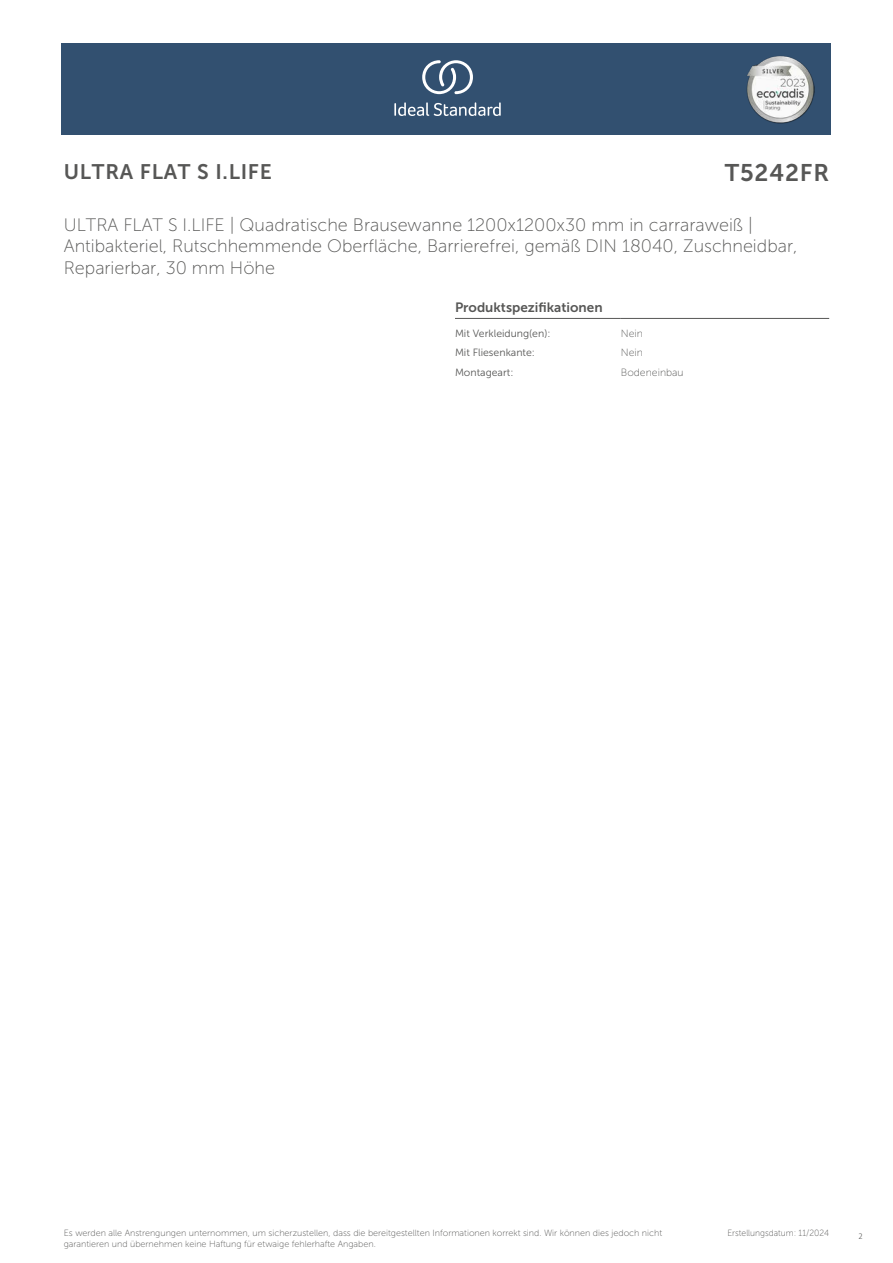
<style>
.page{position:relative;width:893px;height:1263px;background:#fff}
.page>*{position:absolute;margin:0;border:0;box-sizing:border-box;transform-origin:0 0}
.t1{font:24px "Museo Sans 700";letter-spacing:.035em;color:#575756}
.t2{font:21px "Museo Sans 700";letter-spacing:.035em;color:#575756}
.t3{font:18px/21.6px "Museo Sans 100";color:#575756}
.t4{font:13.5px "Museo Sans 700";color:#575756}
.t5{font:10.5px "Museo Sans 300";color:#575756}
.t6{font:10.5px "Museo Sans 100";color:#575756}
.t7{font:9px/10.8px "Museo Sans 100";color:#575756}
.t8{font:9px "Museo Sans 100";color:#575756;scale:.95 1}
.t9{font:300 9px "Calibri";color:#575756;scale:.95 1}
</style>
<div class="page">
<div style="left:62px;top:43px;width:769px;height:91px;background:#325070"></div>
<hr style="left:455px;top:318px;width:166px;height:1px;background:#575756">
<hr style="left:621px;top:318px;width:208px;height:1px;background:#575756">
<svg style="left:394px;top:102px;width:107px;height:14px"></svg>
<svg style="left:422px;top:60px;width:51px;height:34px"></svg>
<img style="left:746px;top:56px;width:68px;height:67px">
<h2 class="t2" style="left:64px;top:160px;width:210px">ULTRA FLAT S I.LIFE</h2>
<h1 class="t1" style="left:725px;top:160px;width:106px">T5242FR</h1>
<h3 class="t3" style="left:64px;top:214px;width:735px">ULTRA FLAT S I.LIFE | Quadratische Brausewanne 1200x1200x30 mm in carraraweiß |<br>Antibakteriel, Rutschhemmende Oberfläche, Barrierefrei, gemäß DIN 18040, Zuschneidbar,<br>Reparierbar, 30 mm Höhe</h3>
<h3 class="t4" style="left:455px;top:300px;width:149px">Produktspezifikationen</h3>
<p class="t5" style="left:455px;top:328px;width:97px">Mit Verkleidung(en):</p>
<p class="t6" style="left:621px;top:328px;width:24px">Nein</p>
<p class="t5" style="left:455px;top:347px;width:81px">Mit Fliesenkante:</p>
<p class="t6" style="left:621px;top:347px;width:24px">Nein</p>
<p class="t5" style="left:455px;top:367px;width:60px">Montageart:</p>
<p class="t6" style="left:621px;top:367px;width:64px">Bodeneinbau</p>
<p class="t7" style="left:64px;top:1227px;width:600px">Es werden alle Anstrengungen unternommen, um sicherzustellen, dass die bereitgestellten Informationen korrekt sind. Wir können dies jedoch nicht garantieren und übernehmen keine Haftung für etwaige fehlerhafte Angaben.</p>
<p class="t8" style="left:727px;top:1228px;width:109px">Erstellungsdatum: 11/2024</p>
<p class="t9" style="left:858px;top:1230px;width:6px">2</p>
</div>
